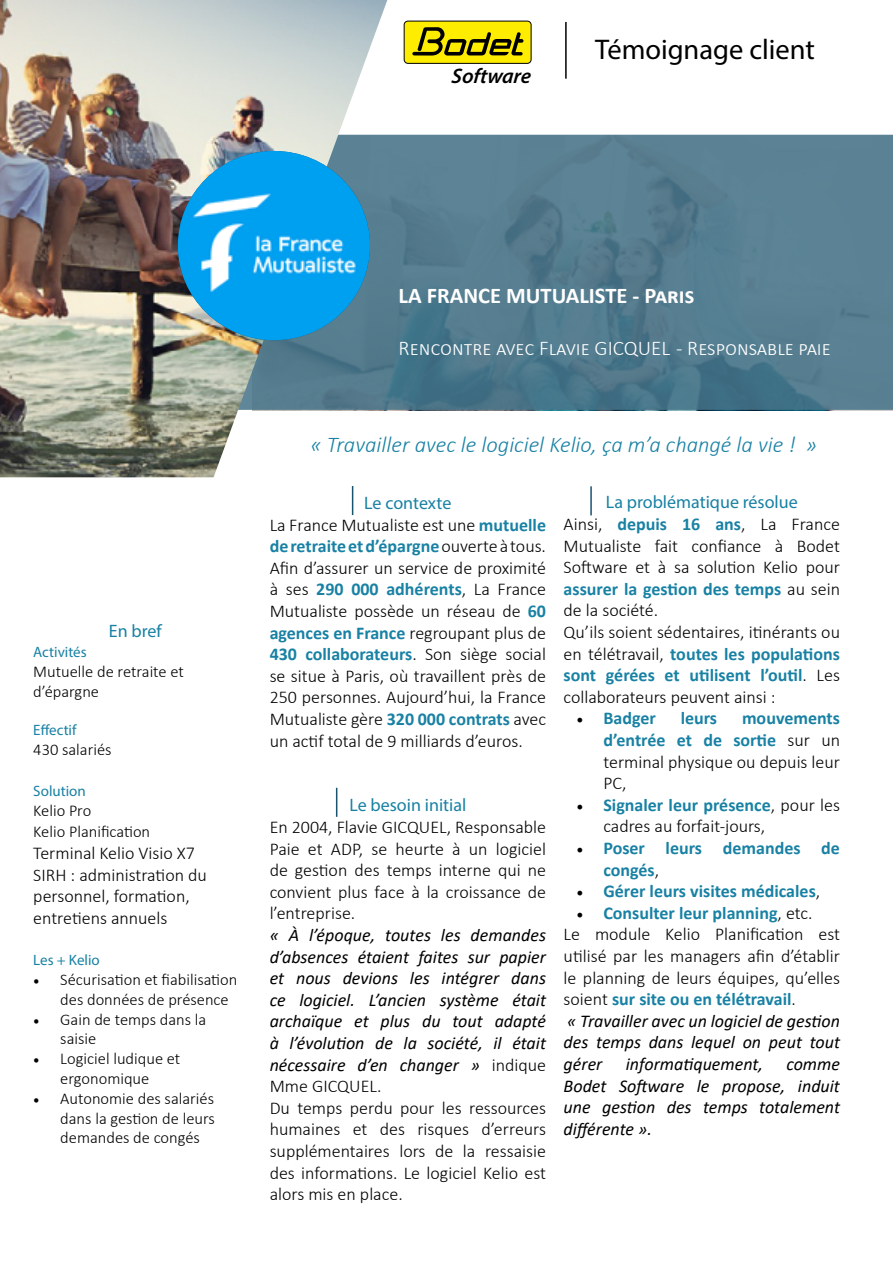
<style>
.page{position:relative;width:893px;height:1263px;background:#fff}
.page>*{position:absolute;margin:0;border:0;box-sizing:border-box;transform-origin:0 0}
.t1{font:28.5px "Myriad Pro";color:#000}
.t2{font:italic 300 22.5px "Calibri";color:#1881a4}
.t3{font:700 22.5px "Calibri";color:#fff}
.t4{font:300 21px "Calibri";color:#fff}
.t5{font:italic 600 21px "Myriad Pro";color:#000}
.t6{font:300 18px/21.6px "Calibri";color:#000}
.t7{font:italic 18px/21.6px "Calibri";color:#000}
.t8{font:700 18px/21.6px "Calibri";color:#1881a4}
.t9{font:18px "Myriad Pro";color:#1881a4}
.t10{font:300 16.5px/19.8px "Calibri";color:#000}
.t11{font:15px "Myriad Pro";color:#1881a4}
.s1{font-family:"Minion Pro";font-weight:400}
.s2{font-weight:700;color:#1881a4}
.s3{font-weight:300;font-style:normal}
.s4{font-family:"Minion Pro";font-weight:400;color:#000}
.s5{font-weight:300;color:#000}
.s6{font-weight:400;font-style:italic}
</style>
<div class="page">
<svg style="left:387px;top:135px;width:506px;height:275px;background:#547c8f"></svg>
<hr style="left:565px;top:22px;width:2px;height:57px;background:#000">
<div style="left:404px;top:21px;width:127px;height:42px;background:#ffed00;border-radius:4px"></div>
<div style="left:404px;top:21px;width:127px;height:43px;border:1px solid #000;border-radius:4px"></div>
<svg style="left:412px;top:27px;width:111px;height:29px"></svg>
<svg style="left:352px;top:486px;width:1px;height:29px"></svg>
<svg style="left:336px;top:788px;width:1px;height:29px"></svg>
<hr style="left:590px;top:486px;width:2px;height:29px;background:#19536d">
<img style="left:0;top:0;width:387px;height:477px">
<img style="left:178px;top:151px;width:192px;height:189px">
<p class="t5" style="left:451px;top:63px;width:83px">Software</p>
<h1 class="t1" style="left:595px;top:32px;width:221px">Témoignage client</h1>
<p class="t9" style="left:109px;top:620px;width:54px">En bref</p>
<p class="t11" style="left:33px;top:643px;width:55px">Activités</p>
<p class="t10" style="left:33px;top:661px;width:152px">Mutuelle de retraite et d’épargne</p>
<p class="t11" style="left:33px;top:720px;width:45px">Effectif</p>
<p class="t10" style="left:33px;top:739px;width:80px">430 salariés</p>
<p class="t11" style="left:33px;top:782px;width:54px">Solution</p>
<p class="t10" style="left:33px;top:799px;width:118px;line-height:21.6px">Kelio Pro<br>Kelio Planification</p>
<p class="t6" style="left:33px;top:842px;width:175px">Terminal Kelio Visio X7<br>SIRH : administration du personnel, formation, entretiens annuels</p>
<p class="t11" style="left:33px;top:951px;width:68px">Les + Kelio</p>
<p class="t10" style="left:60px;top:969px;width:179px;text-indent:-27px"><span class="s1">•</span> Sécurisation et fiabilisation des données de présence</p>
<p class="t10" style="left:60px;top:1009px;width:148px;text-indent:-27px"><span class="s1">•</span> Gain de temps dans la saisie</p>
<p class="t10" style="left:33px;top:1048px;width:149px;text-align:center"><span class="s1">•</span> Logiciel ludique et ergonomique</p>
<p class="t10" style="left:60px;top:1088px;width:156px;text-align:justify;text-indent:-27px"><span class="s1">•</span> Autonomie des salariés dans la gestion de leurs demandes de congés</p>
<p class="t3" style="left:398px;top:279px;width:297px">LA FRANCE MUTUALISTE - Paris</p>
<p class="t4" style="left:398px;top:335px;width:434px">Rencontre avec Flavie GICQUEL - Responsable paie</p>
<p class="t2" style="left:310px;top:431px;width:508px">« Travailler avec le logiciel Kelio, ça m’a changé la vie ! »</p>
<p class="t9" style="left:364px;top:492px;width:89px">Le contexte</p>
<p class="t6" style="left:270px;top:514px;width:278px;text-align:justify">La France Mutualiste est une <span class="s2">mutuelle de retraite et d’épargne</span> ouverte à tous.<br>Afin d’assurer un service de proximité à ses <span class="s2">290 000 adhérents</span>, La France Mutualiste possède un réseau de <span class="s2">60 agences en France</span> regroupant plus de <span class="s2">430 collaborateurs</span>. Son siège social se situe à Paris, où travaillent près de 250 personnes. Aujourd’hui, la France Mutualiste gère <span class="s2">320 000 contrats</span> avec un actif total de 9 milliards d’euros.</p>
<p class="t9" style="left:349px;top:794px;width:118px">Le besoin initial</p>
<p class="t6" style="left:270px;top:816px;width:278px;text-align:justify">En 2004, Flavie GICQUEL, Responsable Paie et ADP, se heurte à un logiciel de gestion des temps interne qui ne convient plus face à la croissance de l’entreprise.</p>
<p class="t7" style="left:270px;top:923px;width:278px">« À l’époque, toutes les demandes d’absences étaient faites sur papier et nous devions les intégrer dans ce logiciel. L’ancien système était archaïque et plus du tout adapté à l’évolution de la société, il était nécessaire d’en changer » <span class="s3">indique<br>Mme GICQUEL.<br>Du temps perdu pour les ressources humaines et des risques d’erreurs supplémentaires lors de la ressaisie des informations. Le logiciel Kelio est alors mis en place.</span></p>
<p class="t9" style="left:606px;top:491px;width:193px">La problématique résolue</p>
<p class="t6" style="left:564px;top:513px;width:278px">Ainsi, <span class="s2">depuis 16 ans</span>, La France Mutualiste fait confiance à Bodet Software et à sa solution Kelio pour <span class="s2">assurer la gestion des temps</span> au sein de la société.<br>Qu’ils soient sédentaires, itinérants ou en télétravail, <span class="s2">toutes les populations sont gérées et utilisent l’outil</span>. Les collaborateurs peuvent ainsi :</p>
<p class="t8" style="left:576px;top:707px;width:81px"><span class="s4">•</span> Badger</p>
<p class="t8" style="left:681px;top:707px;width:38px">leurs</p>
<p class="t6" style="left:603px;top:707px;width:238px;text-align:justify;text-indent:139px"><span class="s2">mouvements d’entrée et de sortie</span> sur un terminal physique ou depuis leur PC,</p>
<p class="t6" style="left:603px;top:794px;width:238px;text-indent:-27px"><span class="s1">•</span> <span class="s2">Signaler leur présence</span>, pour les cadres au forfait-jours,</p>
<p class="t8" style="left:603px;top:837px;width:238px;text-indent:-27px"><span class="s4">•</span> Poser leurs demandes de congés<span class="s5">,</span></p>
<p class="t8" style="left:576px;top:880px;width:245px"><span class="s4">•</span> Gérer leurs visites médicales<span class="s5">,</span></p>
<p class="t6" style="left:564px;top:902px;width:278px;text-indent:13px"><span class="s1">•</span> <span class="s2">Consulter leur planning</span>, etc.<br>Le module Kelio Planification est utilisé par les managers afin d’établir le planning de leurs équipes, qu’elles soient <span class="s2">sur site ou en télétravail</span>.<br><span class="s6">« Travailler avec un logiciel de gestion des temps dans lequel on peut tout gérer</span></p>
<p class="t7" style="left:626px;top:1052px;width:139px">informatiquement,</p>
<p class="t7" style="left:564px;top:1052px;width:278px;text-align:justify;text-indent:223px">comme Bodet Software le propose, induit une gestion des temps totalement différente ».</p>
</div>
